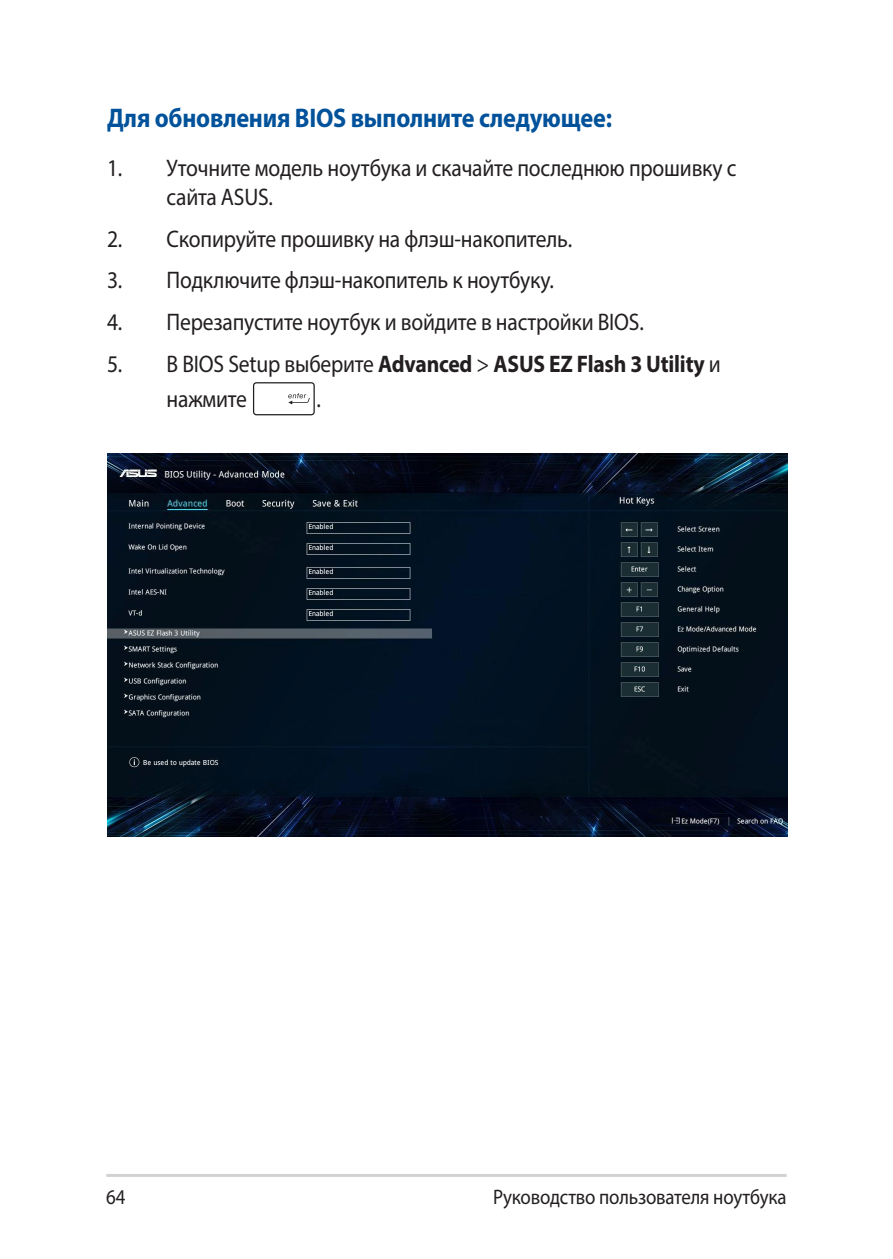
<style>
.page{position:relative;width:893px;height:1259px;background:#fff}
.page>*{position:absolute;margin:0;border:0;box-sizing:border-box;transform-origin:0 0}
.t1{font:700 27px "Myriad Pro";letter-spacing:-.01em;color:#01529a;scale:.9 1}
.t2{font:24px/28.8px "Myriad Pro";letter-spacing:-.01em;color:#231f20;scale:.9 1}
.t3{font:21px "Myriad Pro";letter-spacing:-.01em;color:#231f20;scale:.9 1}
.s1{font-weight:700}
</style>
<div class="page">
<hr style="left:106px;top:1174px;width:681px;height:3px;background:#d1d2d4">
<div style="left:253px;top:382px;width:62px;height:33px;border:1px solid #231f20;border-radius:3px"></div>
<svg style="left:288px;top:393px;width:22px;height:11px"></svg>
<img style="left:107px;top:453px;width:680px;height:383px">
<p class="t1" style="left:107px;top:100px;width:562px">Для обновления BIOS выполните следующее:</p>
<p class="t2" style="left:167px;top:153px;width:635px;text-indent:-60px">1. Уточните модель ноутбука и скачайте последнюю прошивку с сайта ASUS.</p>
<p class="t2" style="left:107px;top:224px;width:518px">2. Скопируйте прошивку на флэш-накопитель.</p>
<p class="t2" style="left:107px;top:265px;width:498px">3. Подключите флэш-накопитель к ноутбуку.</p>
<p class="t2" style="left:107px;top:307px;width:598px">4. Перезапустите ноутбук и войдите в настройки BIOS.</p>
<p class="t2" style="left:167px;top:345px;width:617px;line-height:35.4px;text-indent:-60px">5. В BIOS Setup выберите <span class="s1">Advanced</span> &gt; <span class="s1">ASUS EZ Flash 3 Utility</span> и нажмите</p>
<p class="t2" style="left:316px;top:384px;width:6px">.</p>
<p class="t3" style="left:106px;top:1184px;width:23px">64</p>
<p class="t3" style="left:493px;top:1184px;width:328px">Руководство пользователя ноутбука</p>
</div>
